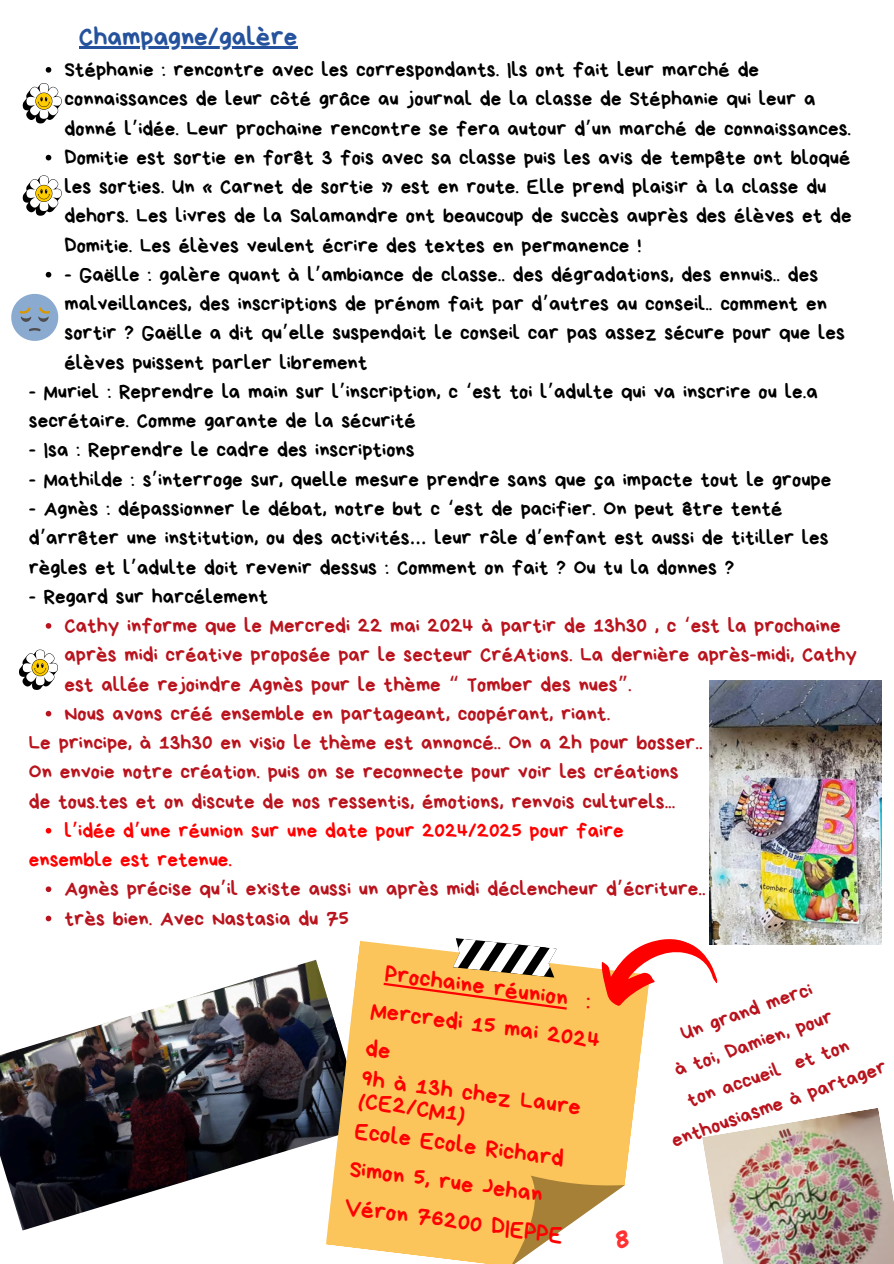
<style>
.page{position:relative;width:894px;height:1264px;background:#fff}
.page>*{position:absolute;margin:0;border:0;box-sizing:border-box;transform-origin:0 0}
.t1{font:30px "Bryndan Write";color:#ff3131}
.t2{font:27px "Bryndan Write";color:#25529c}
.t3{font:24px/38.5px "Bryndan Write";color:#f00}
.t4{font:21px/29.2px "Bryndan Write";color:#000}
.t5{font:21px/29.2px "Bryndan Write";color:#b9141e}
.t6{font:21px "Bryndan Write";color:#f00}
.t7{font:20.55px/32.5px "Bryndan Write";color:#b9141e;text-align:center}
.s1{font-family:"Noto Sans Gurmukhi"}
.s2{color:#823c3b}
</style>
<div class="page">
<svg style="left:23px;top:83px;width:39px;height:41px"></svg>
<hr style="left:79px;top:47px;width:218px;height:2px;background:#25529c">
<svg style="left:46px;top:67px;width:5px;height:6px"></svg>
<svg style="left:46px;top:155px;width:5px;height:5px"></svg>
<svg style="left:46px;top:272px;width:5px;height:5px"></svg>
<svg style="left:46px;top:623px;width:5px;height:5px"></svg>
<svg style="left:46px;top:711px;width:5px;height:5px"></svg>
<svg style="left:46px;top:828px;width:5px;height:5px"></svg>
<svg style="left:46px;top:886px;width:5px;height:6px"></svg>
<svg style="left:46px;top:915px;width:5px;height:6px"></svg>
<svg style="left:23px;top:175px;width:39px;height:41px"></svg>
<svg style="left:11px;top:294px;width:47px;height:47px"></svg>
<svg style="left:19px;top:649px;width:39px;height:41px"></svg>
<img style="left:0;top:959px;width:323px;height:271px">
<img style="left:709px;top:680px;width:172px;height:264px">
<img style="left:702px;top:1108px;width:191px;height:155px">
<svg style="left:323px;top:941px;width:320px;height:322px;background:#f4c66d"></svg>
<svg style="left:510px;top:1172px;width:115px;height:91px"></svg>
<svg style="left:383px;top:938px;width:183px;height:71px"></svg>
<svg style="left:588px;top:915px;width:139px;height:122px"></svg>
<p class="t2" style="left:79px;top:23px;width:220px">Champagne/galère</p>
<p class="t4" style="left:64px;top:55px;width:696px">Stéphanie : rencontre avec les correspondants. Ils ont fait leur marché de</p>
<p class="t4" style="left:64px;top:84px;width:788px">connaissances de leur côté grâce au journal de la classe de Stéphanie qui leur a donné l<span class="s1">’</span>idée. Leur prochaine rencontre se fera autour d<span class="s1">’</span>un marché de connaissances.<br>Domitie est sortie en forêt 3 fois avec sa classe puis les avis de tempête ont bloqué</p>
<p class="t4" style="left:64px;top:172px;width:788px">les sorties. Un « Carnet de sortie » est en route. Elle prend plaisir à la classe du dehors. Les livres de la Salamandre ont beaucoup de succès auprès des élèves et de<br>Domitie. Les élèves veulent écrire des textes en permanence !</p>
<p class="t4" style="left:64px;top:260px;width:755px">- Gaëlle : galère quant à l<span class="s1">’</span>ambiance de classe.. des dégradations, des ennuis.. des</p>
<p class="t4" style="left:64px;top:289px;width:781px">malveillances, des inscriptions de prénom fait par d<span class="s1">’</span>autres au conseil.. comment en sortir ? Gaëlle a dit qu<span class="s1">’</span>elle suspendait le conseil car pas assez sécure pour que les élèves puissent parler librement</p>
<p class="t4" style="left:29px;top:377px;width:790px">- Muriel : Reprendre la main sur l<span class="s1">’</span>inscription, c <span class="s1">‘</span>est toi l<span class="s1">’</span>adulte qui va inscrire ou le.a</p>
<p class="t4" style="left:29px;top:406px;width:388px">secrétaire. Comme garante de la sécurité</p>
<p class="t4" style="left:29px;top:435px;width:387px">- Isa : Reprendre le cadre des inscriptions</p>
<p class="t4" style="left:29px;top:465px;width:803px">- Mathilde : s<span class="s1">’</span>interroge sur, quelle mesure prendre sans que ça impacte tout le groupe</p>
<p class="t4" style="left:29px;top:494px;width:801px">- Agnès : dépassionner le débat, notre but c <span class="s1">‘</span>est de pacifier. On peut être tenté d<span class="s1">’</span>arrêter une institution, ou des activités<span class="s1">…</span> leur rôle d<span class="s1">’</span>enfant est aussi de titiller les règles et l<span class="s1">’</span>adulte doit revenir dessus : Comment on fait ? Ou tu la donnes ?</p>
<p class="t4" style="left:29px;top:582px;width:241px">- Regard sur harcélement</p>
<p class="t5" style="left:64px;top:611px;width:793px">Cathy informe que le Mercredi 22 mai 2024 à partir de 13h30 , c <span class="s1">‘</span>est la prochaine après midi créative proposée par le secteur CréAtions. La dernière après-midi, Cathy est allée rejoindre Agnès pour le thème <span class="s1">“</span> Tomber des nues<span class="s1">”</span>.</p>
<p class="t5" style="left:64px;top:699px;width:547px">Nous avons créé ensemble en partageant, coopérant, riant.</p>
<p class="t5" style="left:29px;top:728px;width:675px">Le principe, à 13h30 en visio le thème est annoncé.. On a 2h pour bosser..</p>
<p class="t5" style="left:29px;top:757px;width:651px">On envoie notre création. puis on se reconnecte pour voir les créations</p>
<p class="t5" style="left:29px;top:786px;width:648px">de tous.tes et on discute de nos ressentis, émotions, renvois culturels...</p>
<p class="t6" style="left:64px;top:820px;width:560px">l<span class="s1">’</span>idée d<span class="s1">’</span>une réunion sur une date pour 2024/2025 pour faire</p>
<p class="t6" style="left:29px;top:849px;width:205px">ensemble est retenue.</p>
<p class="t5" style="left:64px;top:874px;width:642px">Agnès précise qu<span class="s1">’</span>il existe aussi un après midi déclencheur d<span class="s1">’</span>écriture..</p>
<p class="t5" style="left:64px;top:903px;width:286px">très bien. Avec Nastasia du 75</p>
<h2 class="t3" style="left:379px;top:952px;width:232px;text-indent:9px;rotate:8deg">Prochaine réunion :<br>Mercredi 15 mai 2024 de</h2>
<h2 class="t3" style="left:361px;top:1081px;width:109px;rotate:8deg">(CE2/CM1)</h2>
<h2 class="t3" style="left:364px;top:1058px;width:222px;rotate:8deg">9h à 13h chez Laure</h2>
<h2 class="t3" style="left:357px;top:1111px;width:222px;rotate:8deg">Ecole Ecole Richard<br>Simon 5, rue Jehan<br>Véron 76200 DIEPPE</h2>
<p class="t1" style="left:615px;top:1225px;width:16px">8</p>
<p class="t7" style="left:676px;top:1018px;width:139px;rotate:-19deg">Un grand merci</p>
<p class="t7" style="left:669px;top:1054px;width:168px;rotate:-19deg">à toi, Damien, pour</p>
<p class="t7" style="left:656px;top:1094px;width:227px;rotate:-19deg">ton accueil et ton enthousiasme à partager <span class="s2">!!!</span></p>
</div>
